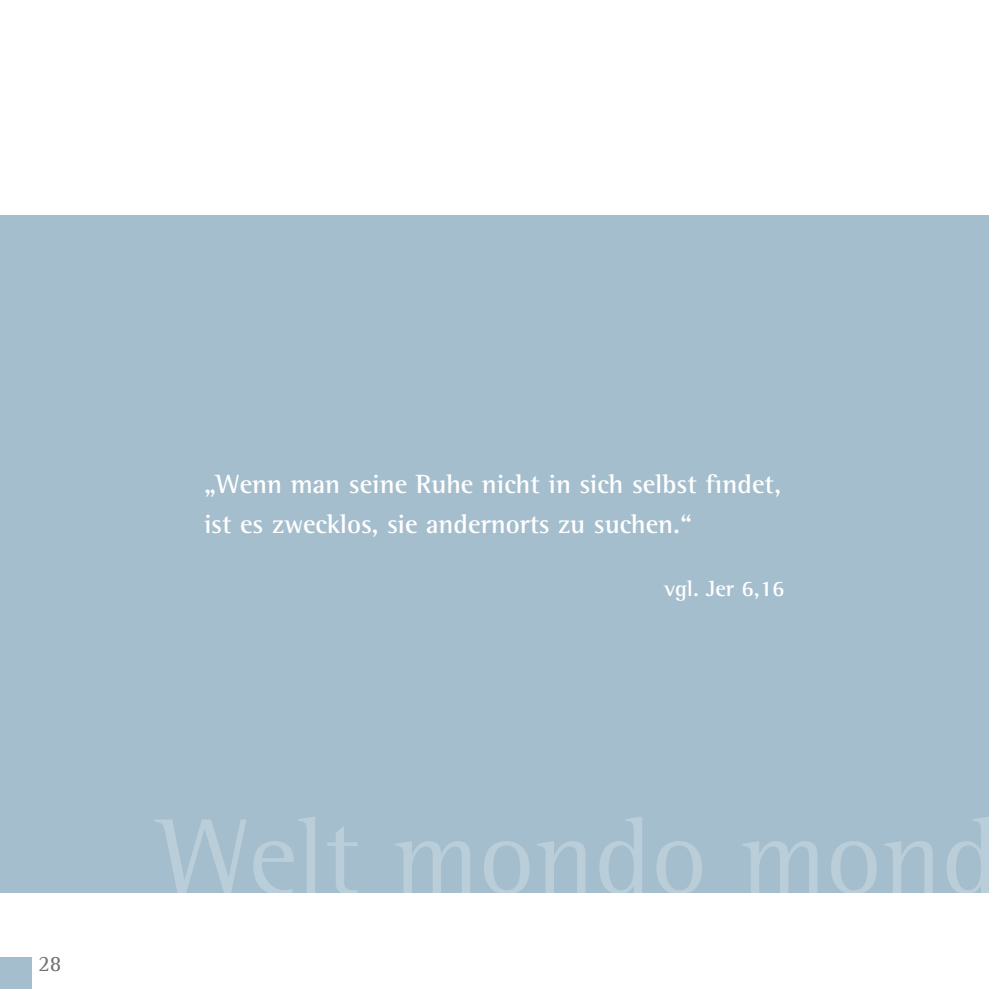
<style>
.page{position:relative;width:989px;height:989px;background:#fff}
.page>*{position:absolute;margin:0;border:0;box-sizing:border-box;transform-origin:0 0}
.t1{font:109.58px "Rotis Semi Serif";color:#baceda}
.t2{font:700 27px/40.5px "Rotis Semi Serif";color:#fff}
.t3{font:700 22.5px "Rotis Semi Serif";color:#fff}
.t4{font:22.5px "Rotis Semi Serif";color:#706f6f}
</style>
<div class="page">
<div style="left:0;top:215px;width:989px;height:678px;background:#a5becd"></div>
<hr style="left:988px;top:0;width:1px;height:214px;background:#a5becd">
<div style="left:0;top:957px;width:32px;height:32px;background:#a5becd"></div>
<p class="t4" style="left:38px;top:950px;width:25px">28</p>
<p class="t2" style="left:204px;top:463px;width:578px">„Wenn man seine Ruhe nicht in sich selbst findet, ist es zwecklos, sie andernorts zu suchen.“</p>
<p class="t3" style="left:664px;top:575px;width:122px">vgl. Jer 6,16</p>
<h1 class="t1" style="left:159px;top:792px;width:840px">Welt mondo mond</h1>
</div>
